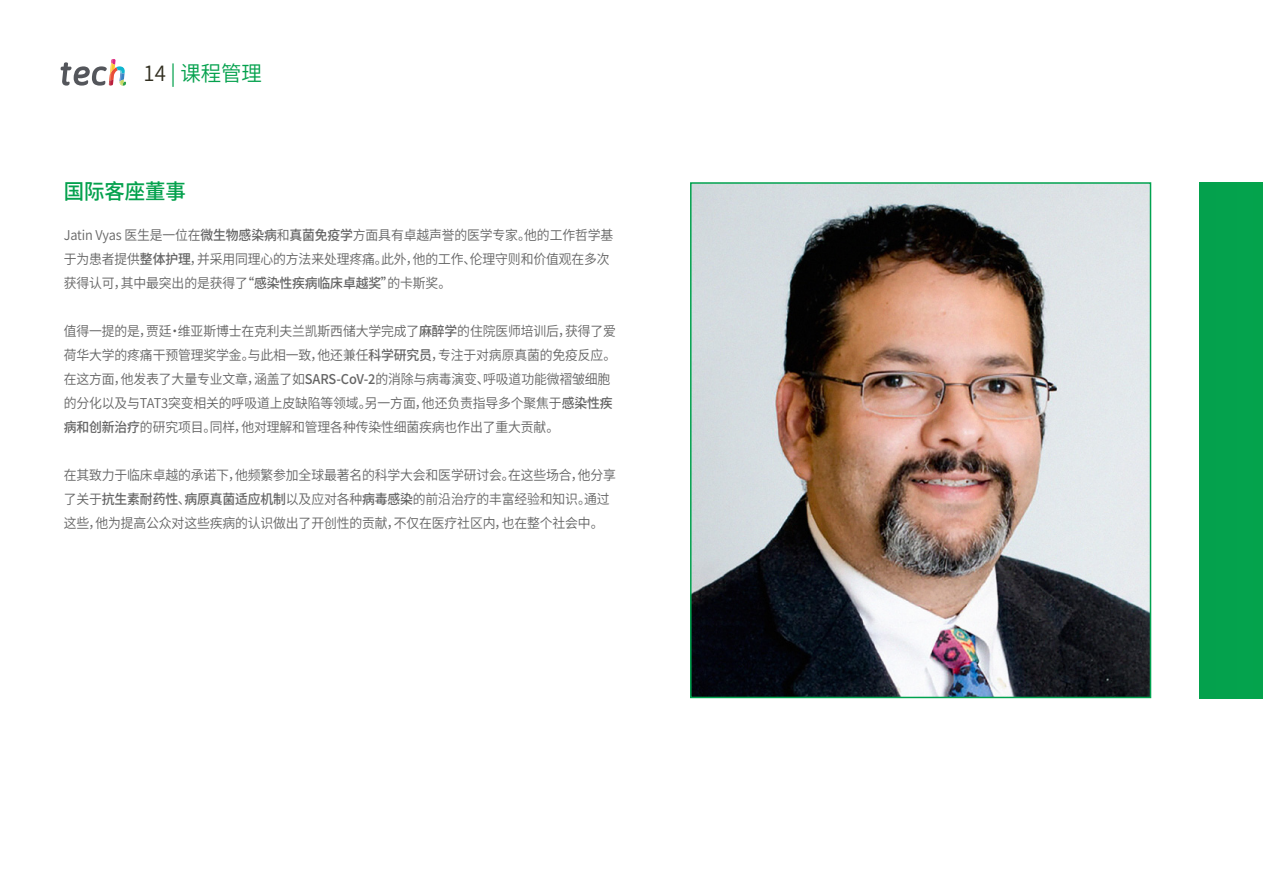
<style>
.page{position:relative;width:1263px;height:893px;background:#fff}
.page>*{position:absolute;margin:0;border:0;box-sizing:border-box;transform-origin:0 0}
.t1{font:21px "Source Han Sans CN";color:#04a14d}
.t2{font:500 21px "Source Han Sans CN";color:#04a14d}
.t3{font:13.5px/24px "Source Han Sans CN";letter-spacing:-.01em;color:#656565;scale:.95 1}
.s1{color:#312e20}
.s2{font-weight:500}
</style>
<div class="page">
<div style="left:1199px;top:182px;width:64px;height:516px;background:#04a24d"></div>
<img style="left:693px;top:185px;width:455px;height:510px">
<div style="left:690px;top:182px;width:461px;height:516px;border:2px solid #00a24e"></div>
<svg style="left:61px;top:59px;width:65px;height:27px"></svg>
<h1 class="t1" style="left:144px;top:61px;width:120px"><span class="s1">14</span> | 课程管理</h1>
<h1 class="t2" style="left:64px;top:179px;width:124px">国际客座董事</h1>
<p class="t3" style="left:64px;top:224px;width:580px">Jatin Vyas 医生是一位在<span class="s2">微生物感染病</span>和<span class="s2">真菌免疫学</span>方面具有卓越声誉的医学专家。他的工作哲学基于为患者提供<span class="s2">整体护理</span>，并采用同理心的方法来处理疼痛。此外，他的工作、伦理守则和价值观在多次获得认可，其中最突出的是获得了<span class="s2">“感染性疾病临床卓越奖”</span>的卡斯奖。</p>
<p class="t3" style="left:64px;top:320px;width:583px">值得一提的是，贾廷·维亚斯博士在克利夫兰凯斯西储大学完成了<span class="s2">麻醉学</span>的住院医师培训后，获得了爱荷华大学的疼痛干预管理奖学金。与此相一致，他还兼任<span class="s2">科学研究员</span>，专注于对病原真菌的免疫反应。在这方面，他发表了大量专业文章，涵盖了如<span class="s2">SARS-CoV-2</span>的消除与病毒演变、呼吸道功能微褶皱细胞的分化以及与TAT3突变相关的呼吸道上皮缺陷等领域。另一方面，他还负责指导多个聚焦于<span class="s2">感染性疾病和创新治疗</span>的研究项目。同样，他对理解和管理各种传染性细菌疾病也作出了重大贡献。</p>
<p class="t3" style="left:64px;top:464px;width:583px">在其致力于临床卓越的承诺下，他频繁参加全球最著名的科学大会和医学研讨会。在这些场合，他分享了关于<span class="s2">抗生素耐药性</span>、<span class="s2">病原真菌适应机制</span>以及应对各种<span class="s2">病毒感染</span>的前沿治疗的丰富经验和知识。通过这些，他为提高公众对这些疾病的认识做出了开创性的贡献，不仅在医疗社区内，也在整个社会中。</p>
</div>
